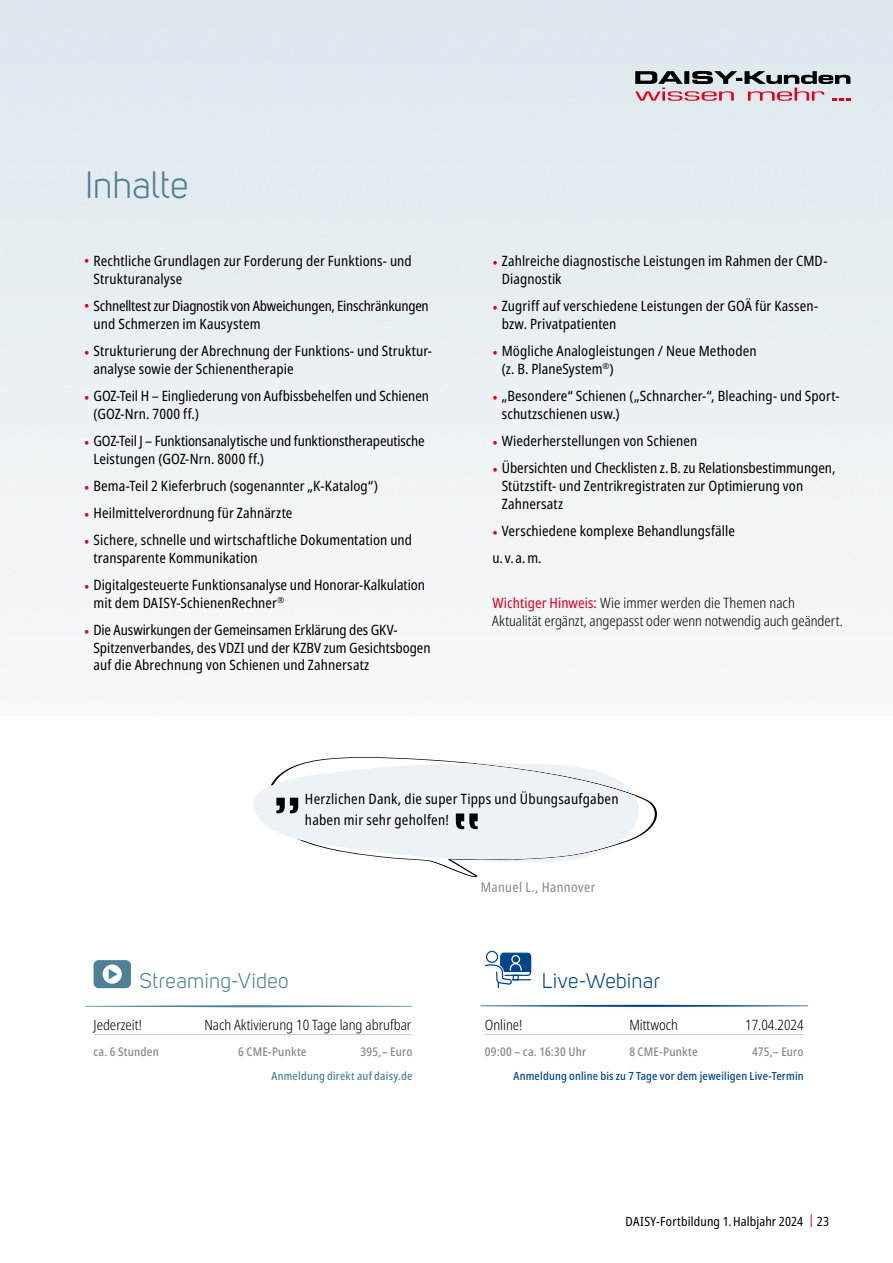
<style>
.page{position:relative;width:893px;height:1263px;background:#fff}
.page>*{position:absolute;margin:0;border:0;box-sizing:border-box;transform-origin:0 0}
.t1{font:37.5px "Uni Sans Book";letter-spacing:-.005em;color:#4f8196}
.t2{font:21px "Uni Sans Book";letter-spacing:.02em;color:#4f8196}
.t3{font:21px "Uni Sans Book";letter-spacing:.015em;color:#00448a}
.t4{font:condensed 14.25px/18px "Noto Sans";letter-spacing:.005em;color:#000}
.t5{font:300 condensed 14.25px/18px "Noto Sans";color:#000}
.t6{font:condensed 14.25px/18px "Noto Sans";letter-spacing:-.015em;color:#000}
.t7{font:condensed 13.5px "Noto Sans";letter-spacing:.03em;color:#87888a}
.t8{font:condensed 12.75px "Noto Sans";letter-spacing:.01em;color:#000}
.t9{font:500 condensed 12px "Noto Sans";letter-spacing:.015em;color:#87888a}
.t10{font:500 condensed 11.25px "Noto Sans";letter-spacing:.02em;color:#00448a}
.t11{font:500 condensed 11.25px "Noto Sans";letter-spacing:.02em;color:#4f8196}
.s1{color:#e2001a}
.s2{font-weight:400;color:#e2001a}
</style>
<div class="page">
<img style="left:0;top:0;width:893px;height:648px">
<svg style="left:635px;top:71px;width:215px;height:30px;background:#af9ea4"></svg>
<svg style="left:85px;top:1005px;width:327px;height:2px"></svg>
<hr style="left:94px;top:1034px;width:318px;height:1px;background:#c6c7c8">
<div style="left:94px;top:960px;width:37px;height:28px;background:#4f8196;border-radius:5px"></div>
<svg style="left:103px;top:964px;width:19px;height:20px"></svg>
<svg style="left:109px;top:969px;width:9px;height:10px"></svg>
<div style="left:486px;top:951px;width:12px;height:12px;border:1px solid #00448a;border-radius:50%"></div>
<svg style="left:480px;top:952px;width:328px;height:83px"></svg>
<svg style="left:253px;top:757px;width:404px;height:120px"></svg>
<h1 class="t1" style="left:85px;top:164px;width:105px">Inhalte</h1>
<p class="t4" style="left:94px;top:252px;width:320px;text-indent:-9px"><span class="s1">•</span> Rechtliche Grundlagen zur Forderung der Funktions- und<br>Strukturanalyse</p>
<p class="t6" style="left:94px;top:297px;width:337px;text-indent:-9px"><span class="s1">•</span> Schnelltest zur Diagnostik von Abweichungen, Einschränkungen und Schmerzen im Kausystem</p>
<p class="t4" style="left:94px;top:342px;width:340px;text-indent:-9px"><span class="s1">•</span> Strukturierung der Abrechnung der Funktions- und Struktur&shy;analyse sowie der Schienentherapie</p>
<p class="t4" style="left:94px;top:387px;width:337px;text-indent:-9px"><span class="s1">•</span> GOZ-Teil H – Eingliederung von Aufbissbehelfen und Schienen (GOZ-Nrn. 7000 ff.)</p>
<p class="t4" style="left:94px;top:432px;width:333px;text-indent:-9px"><span class="s1">•</span> GOZ-Teil J – Funktionsanalytische und funktionstherapeutische<br>Leistungen (GOZ-Nrn. 8000 ff.)</p>
<p class="t4" style="left:84px;top:477px;width:295px"><span class="s1">•</span> Bema-Teil 2 Kieferbruch (sogenannter „K-Katalog“)</p>
<p class="t4" style="left:84px;top:504px;width:210px"><span class="s1">•</span> Heilmittelverordnung für Zahnärzte</p>
<p class="t4" style="left:94px;top:531px;width:320px;text-indent:-9px"><span class="s1">•</span> Sichere, schnelle und wirtschaftliche Dokumentation und transparente Kommunikation</p>
<p class="t4" style="left:94px;top:576px;width:333px;text-indent:-9px"><span class="s1">•</span> Digitalgesteuerte Funktionsanalyse und Honorar-Kalkulation mit dem DAISY-SchienenRechner<sup>®</sup></p>
<p class="t4" style="left:94px;top:621px;width:339px;text-indent:-9px"><span class="s1">•</span> Die Auswirkungen der Gemeinsamen Erklärung des GKV-<br>Spitzenverbandes, des VDZI und der KZBV zum Gesichtsbogen</p>
<p class="t4" style="left:94px;top:655px;width:277px">auf die Abrechnung von Schienen und Zahnersatz</p>
<p class="t4" style="left:502px;top:252px;width:327px;text-indent:-9px"><span class="s1">•</span> Zahlreiche diagnostische Leistungen im Rahmen der CMD-<br>Diagnostik</p>
<p class="t4" style="left:502px;top:297px;width:318px;text-indent:-9px"><span class="s1">•</span> Zugriff auf verschiedene Leistungen der GOÄ für Kassen&shy;bzw. Privatpatienten</p>
<p class="t4" style="left:502px;top:342px;width:256px;text-indent:-9px"><span class="s1">•</span> Mögliche Analogleistungen / Neue Methoden (z. B. PlaneSystem<sup>®</sup>)</p>
<p class="t4" style="left:502px;top:387px;width:339px;text-indent:-9px"><span class="s1">•</span> „Besondere“ Schienen („Schnarcher-“, Bleaching- und Sport&shy;schutzschienen usw.)</p>
<p class="t4" style="left:492px;top:432px;width:207px"><span class="s1">•</span> Wiederherstellungen von Schienen</p>
<p class="t4" style="left:502px;top:459px;width:335px;text-indent:-9px"><span class="s1">•</span> Übersichten und Checklisten z.B. zu Relationsbestimmungen,<br>Stützstift- und Zentrikregistraten zur Optimierung von<br>Zahnersatz</p>
<p class="t4" style="left:492px;top:517px;width:244px;line-height:27px"><span class="s1">•</span> Verschiedene komplexe Behandlungsfälle u. v. a.m.</p>
<p class="t5" style="left:492px;top:594px;width:352px"><span class="s2">Wichtiger Hinweis:</span> Wie immer werden die Themen nach<br>Aktualität ergänzt, angepasst oder wenn notwendig auch geändert.</p>
<p class="t4" style="left:305px;top:788px;width:315px;line-height:21px">Herzlichen Dank, die super Tipps und Übungsaufgaben haben mir sehr geholfen!</p>
<h2 class="t2" style="left:139px;top:969px;width:151px">Streaming-Video</h2>
<p class="t5" style="left:94px;top:1016px;width:50px">Jederzeit!</p>
<p class="t5" style="left:204px;top:1016px;width:208px">Nach Aktivierung 10 Tage lang abrufbar</p>
<p class="t9" style="left:94px;top:1043px;width:67px">ca. 6 Stunden</p>
<p class="t9" style="left:238px;top:1043px;width:70px">6 CME-Punkte</p>
<p class="t9" style="left:361px;top:1043px;width:53px">395,– Euro</p>
<p class="t11" style="left:271px;top:1068px;width:143px">Anmeldung direkt auf daisy.de</p>
<p class="t7" style="left:481px;top:878px;width:116px">Manuel L., Hannover</p>
<h2 class="t3" style="left:542px;top:969px;width:120px">Live-Webinar</h2>
<p class="t5" style="left:485px;top:1016px;width:39px">Online!</p>
<p class="t5" style="left:629px;top:1016px;width:50px">Mittwoch</p>
<p class="t5" style="left:745px;top:1016px;width:60px">17.04.2024</p>
<p class="t9" style="left:485px;top:1043px;width:103px">09:00 – ca. 16:30 Uhr</p>
<p class="t9" style="left:629px;top:1043px;width:70px">8 CME-Punkte</p>
<p class="t9" style="left:752px;top:1043px;width:53px">475,– Euro</p>
<p class="t10" style="left:513px;top:1068px;width:292px">Anmeldung online bis zu 7 Tage vor dem jeweiligen Live-Termin</p>
<p class="t8" style="left:626px;top:1212px;width:205px">DAISY-Fortbildung 1.Halbjahr 2024 <span class="s1">|</span> 23</p>
</div>
